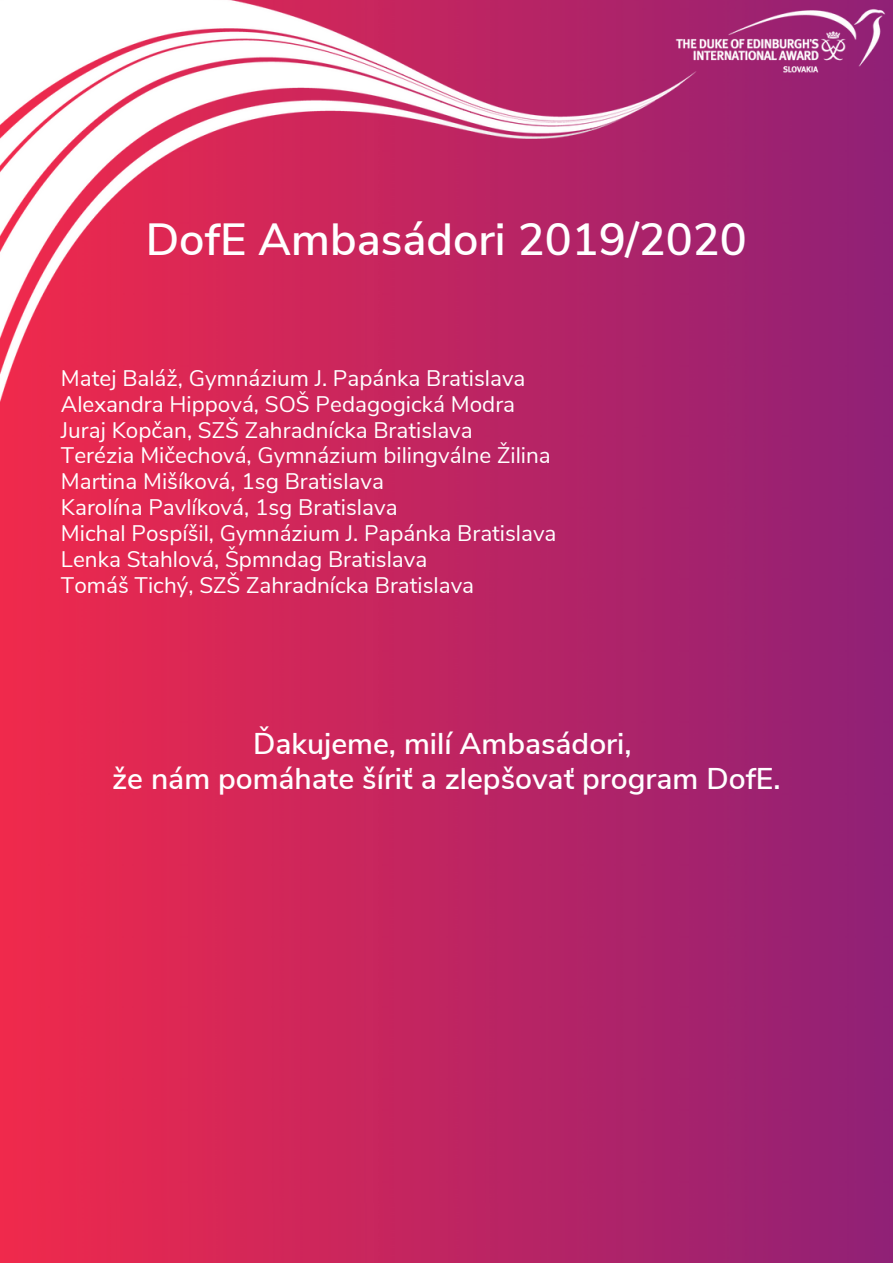
<style>
.page{position:relative;width:893px;height:1264px;background:#fff}
.page>*{position:absolute;margin:0;border:0;box-sizing:border-box;transform-origin:0 0}
.t1{font:600 45px "Nunito Sans";color:#fff}
.t2{font:600 30px/34.8px "Nunito Sans";color:#fff;text-align:center}
.t3{font:22.5px/25.8px "Nunito Sans";color:#fff}
</style>
<div class="page">
<img style="left:717px;top:78px;width:175px;height:64px">
<img style="left:717px;top:142px;width:175px;height:72px">
<img style="left:717px;top:214px;width:175px;height:71px">
<img style="left:717px;top:285px;width:175px;height:72px">
<img style="left:717px;top:357px;width:175px;height:71px">
<img style="left:717px;top:428px;width:175px;height:72px">
<img style="left:717px;top:500px;width:175px;height:70px">
<img style="left:0;top:570px;width:892px;height:72px">
<img style="left:0;top:642px;width:892px;height:71px">
<img style="left:0;top:713px;width:892px;height:72px">
<img style="left:0;top:785px;width:892px;height:71px">
<img style="left:0;top:856px;width:892px;height:72px">
<img style="left:0;top:928px;width:892px;height:70px">
<img style="left:0;top:998px;width:892px;height:72px">
<img style="left:0;top:1070px;width:892px;height:31px">
<img style="left:0;top:1101px;width:892px;height:72px">
<img style="left:0;top:1173px;width:892px;height:30px">
<img style="left:0;top:1203px;width:892px;height:59px">
<img style="left:0;top:0;width:717px;height:624px">
<img style="left:667px;top:0;width:225px;height:78px">
<h1 class="t1" style="left:146px;top:210px;width:602px">DofE Ambasádori 2019/2020</h1>
<p class="t3" style="left:61px;top:365px;width:497px">Matej Baláž, Gymnázium J. Papánka Bratislava Alexandra Hippová, SOŠ Pedagogická Modra Juraj Kopčan, SZŠ Zahradnícka Bratislava<br>Terézia Mičechová, Gymnázium bilingválne Žilina Martina Mišíková, 1sg Bratislava<br>Karolína Pavlíková, 1sg Bratislava<br>Michal Pospíšil, Gymnázium J. Papánka Bratislava Lenka Stahlová, Špmndag Bratislava<br>Tomáš Tichý, SZŠ Zahradnícka Bratislava</p>
<h2 class="t2" style="left:112px;top:727px;width:670px">Ďakujeme, milí Ambasádori,<br>že nám pomáhate šíriť a zlepšovať program DofE.</h2>
</div>
